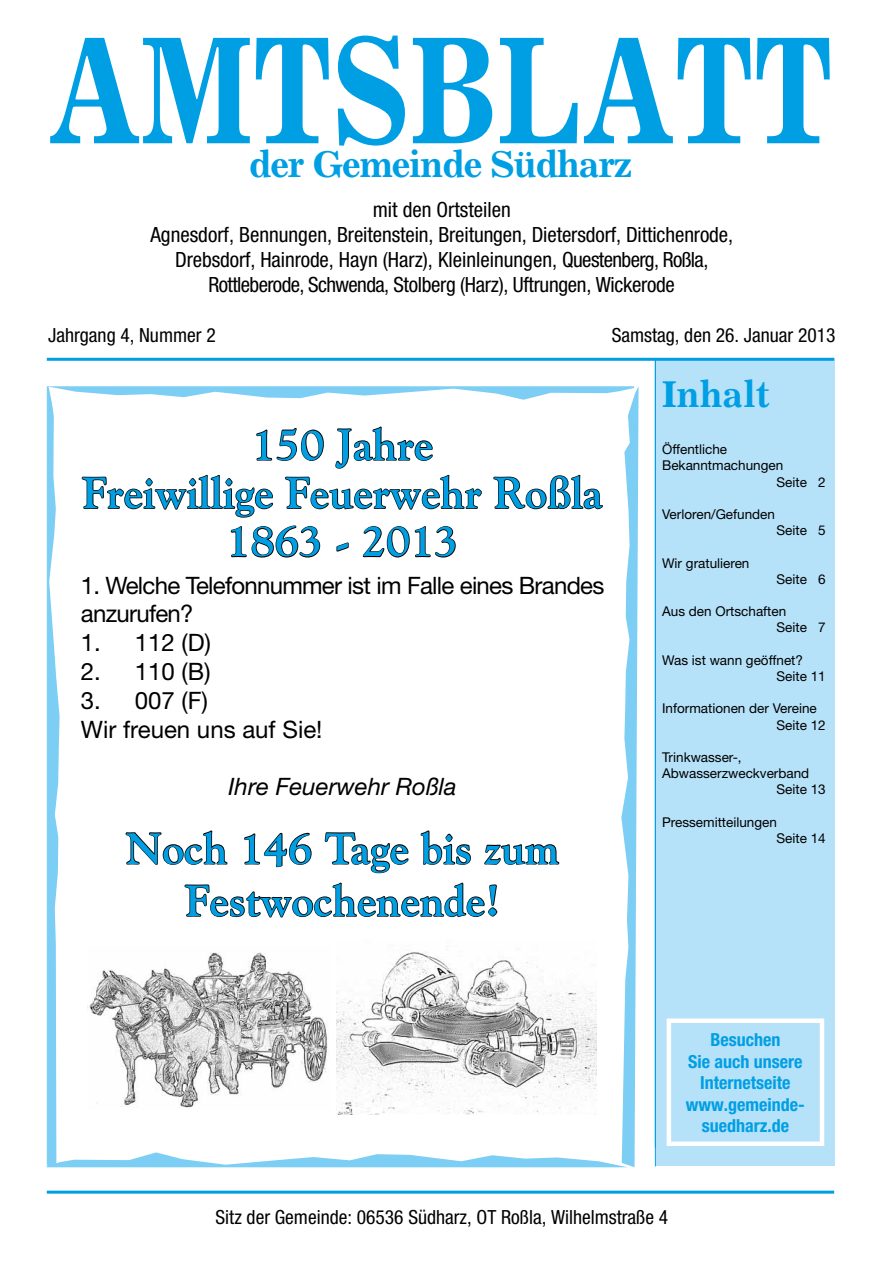
<style>
.page{position:relative;width:881px;height:1263px;background:#fff}
.page>*{position:absolute;margin:0;border:0;box-sizing:border-box;transform-origin:0 0}
.t1{font:700 154.05px "Excelsior";color:#009fe3;scale:.77 1}
.t2{font:700 43.5px/48.3px "Goudy";color:#009fe3;text-align:center}
.t3{font:700 37.5px "Excelsior";letter-spacing:-.035em;color:#009fe3}
.t4{font:24px/28.8px "Helvetica Neue LT";letter-spacing:-.03em;color:#000}
.t5{font:24px/28.8px "Helvetica Neue LT";color:#000}
.t6{font:italic 24px "Helvetica Neue LT";color:#000}
.t7{font:condensed 21px/25.2px "Helvetica Neue LT";letter-spacing:-.005em;color:#000;text-align:center}
.t8{font:condensed 19.5px "Helvetica Neue LT";color:#000}
.t9{font:700 condensed 18px/21.6px "Helvetica Neue LT";color:#009fe3;text-align:center}
.t10{font:13.5px/16.2px "Helvetica Neue LT";color:#000}
</style>
<div class="page">
<div style="left:655px;top:358px;width:178px;height:808px;background:#b5e1f9"></div>
<hr style="left:47px;top:1190px;width:786px;height:3px;background:#009fe3">
<hr style="left:47px;top:358px;width:786px;height:3px;background:#009fe3">
<hr style="left:654px;top:358px;width:1px;height:808px;background:#009fe3">
<div style="left:666px;top:1018px;width:157px;height:128px;border:4px solid #fff"></div>
<svg style="left:47px;top:386px;width:591px;height:781px"></svg>
<h1 class="t1" style="left:48px;top:2px;width:1019px">Amtsblatt</h1>
<h3 class="t3" style="left:249px;top:142px;width:385px">der Gemeinde Südharz</h3>
<p class="t7" style="left:150px;top:196px;width:584px">mit den Ortsteilen<br>Agnesdorf, Bennungen, Breitenstein, Breitungen, Dietersdorf, Dittichenrode, Drebsdorf, Hainrode, Hayn (Harz), Kleinleinungen, Questenberg, Roßla, Rottleberode, Schwenda, Stolberg (Harz), Uftrungen, Wickerode</p>
<h3 class="t8" style="left:48px;top:324px;width:169px">Jahrgang 4, Nummer 2</h3>
<h3 class="t8" style="left:611px;top:324px;width:225px">Samstag, den 26. Januar 2013</h3>
<h2 class="t2" style="left:82px;top:420px;width:521px">150 Jahre<br>Freiwillige Feuerwehr Roßla<br>1863 - 2013</h2>
<h3 class="t4" style="left:81px;top:570px;width:525px">1. Welche Telefonnummer ist im Falle eines Brandes anzurufen?</h3>
<h3 class="t4" style="left:81px;top:628px;width:132px">1. 112 (D)</h3>
<h3 class="t4" style="left:81px;top:657px;width:131px">2. 110 (B)</h3>
<h3 class="t5" style="left:81px;top:685px;width:243px">3. 007 (F)<br>Wir freuen uns auf Sie!</h3>
<h3 class="t6" style="left:228px;top:772px;width:230px">Ihre Feuerwehr Roßla</h3>
<h2 class="t2" style="left:126px;top:822px;width:434px;line-height:52.2px">Noch 146 Tage bis zum<br>Festwochenende!</h2>
<h3 class="t3" style="left:662px;top:373px;width:110px">Inhalt</h3>
<p class="t10" style="left:662px;top:441px;width:67px">Öffentliche</p>
<p class="t10" style="left:662px;top:457px;width:123px">Bekanntmachungen</p>
<p class="t10" style="left:776px;top:473px;width:51px">Seite 2</p>
<p class="t10" style="left:662px;top:506px;width:114px">Verloren/Gefunden</p>
<p class="t10" style="left:776px;top:522px;width:51px">Seite 5</p>
<p class="t10" style="left:662px;top:554px;width:89px">Wir gratulieren</p>
<p class="t10" style="left:776px;top:571px;width:51px">Seite 6</p>
<p class="t10" style="left:776px;top:603px;width:51px;text-indent:-114px">Aus den Ortschaften<br>Seite 7</p>
<p class="t10" style="left:776px;top:652px;width:51px;text-indent:-114px">Was ist wann geöffnet?<br>Seite 11</p>
<p class="t10" style="left:776px;top:700px;width:51px;text-indent:-114px">Informationen der Vereine<br>Seite 12</p>
<p class="t10" style="left:662px;top:749px;width:81px">Trinkwasser-,</p>
<p class="t10" style="left:662px;top:765px;width:148px">Abwasserzweckverband</p>
<p class="t10" style="left:776px;top:781px;width:51px">Seite 13</p>
<p class="t10" style="left:776px;top:814px;width:51px;text-indent:-114px">Pressemitteilungen<br>Seite 14</p>
<h3 class="t9" style="left:685px;top:1028px;width:120px">Besuchen<br>Sie auch unsere<br>Internetseite www.gemeinde&shy;suedharz.de</h3>
<h3 class="t8" style="left:215px;top:1206px;width:454px">Sitz der Gemeinde: 06536 Südharz, OT Roßla, Wilhelmstraße 4</h3>
</div>
